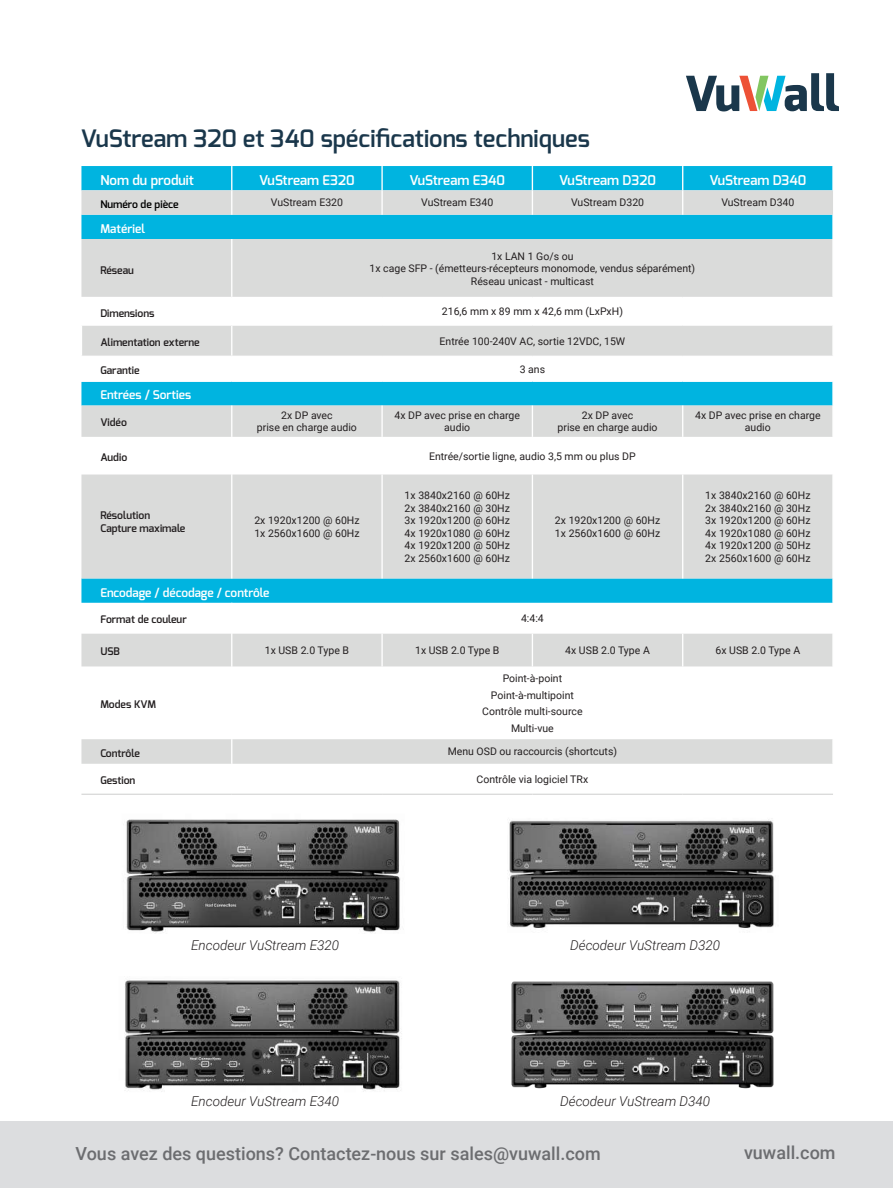
<style>
.page{position:relative;width:893px;height:1188px;background:#fff}
.page>*{position:absolute;margin:0;border:0;box-sizing:border-box;transform-origin:0 0}
.t1{font:600 24px "Exo";color:#1a374b}
.t2{font:500 18px "Roboto";color:#6c6d70}
.t3{font:italic 300 13.5px "Roboto";color:#231f20}
.t4{font:600 13.5px "Exo";color:#fff}
.t5{font:600 12px "Exo";color:#fff}
.t6{font:10.5px/12.6px "Roboto";color:#231f20;text-align:center}
.t7{font:600 10.5px/12.6px "Exo";color:#231f20}
.t8{font:600 10.5px "Exo";color:#000}
</style>
<div class="page">
<img style="left:511px;top:981px;width:263px;height:108px">
<div style="left:81px;top:215px;width:751px;height:24px;background:#00b4e0"></div>
<svg style="left:81px;top:239px;width:751px;height:525px;fill:#dadbda"></svg>
<hr style="left:231px;top:239px;width:1px;height:58px;background:#fff">
<hr style="left:231px;top:326px;width:1px;height:30px;background:#fff">
<hr style="left:231px;top:406px;width:1px;height:31px;background:#fff">
<hr style="left:381px;top:406px;width:2px;height:31px;background:#fff">
<hr style="left:532px;top:406px;width:1px;height:31px;background:#fff">
<hr style="left:682px;top:406px;width:1px;height:31px;background:#fff">
<hr style="left:231px;top:437px;width:1px;height:38px;background:#fff">
<hr style="left:231px;top:475px;width:1px;height:103px;background:#fff">
<hr style="left:381px;top:475px;width:2px;height:103px;background:#fff">
<hr style="left:532px;top:475px;width:1px;height:103px;background:#fff">
<hr style="left:682px;top:475px;width:1px;height:103px;background:#fff">
<hr style="left:231px;top:603px;width:1px;height:31px;background:#fff">
<hr style="left:231px;top:634px;width:1px;height:32px;background:#fff">
<hr style="left:381px;top:634px;width:2px;height:32px;background:#fff">
<hr style="left:532px;top:634px;width:1px;height:32px;background:#fff">
<hr style="left:682px;top:634px;width:1px;height:32px;background:#fff">
<hr style="left:231px;top:666px;width:1px;height:73px;background:#fff">
<svg style="left:231px;top:739px;width:1px;height:25px"></svg>
<hr style="left:81px;top:326px;width:1px;height:30px;background:#fff">
<svg style="left:81px;top:298px;width:1px;height:26px"></svg>
<svg style="left:81px;top:357px;width:1px;height:24px"></svg>
<hr style="left:81px;top:297px;width:151px;height:1px;background:#fff">
<hr style="left:81px;top:356px;width:151px;height:1px;background:#fff">
<hr style="left:232px;top:297px;width:150px;height:1px;background:#fff">
<hr style="left:382px;top:297px;width:150px;height:1px;background:#fff">
<hr style="left:532px;top:297px;width:151px;height:1px;background:#fff">
<hr style="left:683px;top:297px;width:151px;height:1px;background:#fff">
<hr style="left:232px;top:356px;width:150px;height:1px;background:#fff">
<hr style="left:382px;top:356px;width:150px;height:1px;background:#fff">
<hr style="left:532px;top:356px;width:151px;height:1px;background:#fff">
<hr style="left:683px;top:356px;width:151px;height:1px;background:#fff">
<svg style="left:231px;top:298px;width:1px;height:26px"></svg>
<svg style="left:231px;top:357px;width:1px;height:24px"></svg>
<hr style="left:81px;top:324px;width:151px;height:2px;background:#fff">
<hr style="left:81px;top:381px;width:151px;height:1px;background:#fff">
<hr style="left:232px;top:324px;width:150px;height:2px;background:#fff">
<hr style="left:382px;top:324px;width:150px;height:2px;background:#fff">
<hr style="left:532px;top:324px;width:151px;height:2px;background:#fff">
<hr style="left:683px;top:324px;width:151px;height:2px;background:#fff">
<hr style="left:232px;top:381px;width:150px;height:1px;background:#fff">
<hr style="left:382px;top:381px;width:150px;height:1px;background:#fff">
<hr style="left:532px;top:381px;width:151px;height:1px;background:#fff">
<hr style="left:683px;top:381px;width:151px;height:1px;background:#fff">
<hr style="left:81px;top:794px;width:151px;height:1px;background:#dadbda">
<hr style="left:232px;top:794px;width:150px;height:1px;background:#dadbda">
<hr style="left:382px;top:794px;width:150px;height:1px;background:#dadbda">
<hr style="left:532px;top:794px;width:151px;height:1px;background:#dadbda">
<hr style="left:683px;top:794px;width:150px;height:1px;background:#dadbda">
<svg style="left:81px;top:166px;width:752px;height:49px;background:#6fc8dd"></svg>
<img style="left:508px;top:819px;width:266px;height:110px">
<img style="left:126px;top:819px;width:274px;height:114px">
<img style="left:125px;top:980px;width:277px;height:112px">
<svg style="left:686px;top:73px;width:153px;height:38px"></svg>
<div style="left:0;top:1121px;width:893px;height:67px;background:#dcdddf"></div>
<h1 class="t1" style="left:81px;top:123px;width:511px">VuStream 320 et 340 spécifications techniques</h1>
<p class="t4" style="left:100px;top:171px;width:95px">Nom du produit</p>
<p class="t4" style="left:259px;top:171px;width:97px">VuStream E320</p>
<p class="t4" style="left:409px;top:171px;width:97px">VuStream E340</p>
<p class="t4" style="left:559px;top:171px;width:98px">VuStream D320</p>
<p class="t4" style="left:709px;top:171px;width:99px">VuStream D340</p>
<p class="t8" style="left:100px;top:197px;width:80px">Numéro de pièce</p>
<p class="t6" style="left:271px;top:196px;width:74px">VuStream E320</p>
<p class="t6" style="left:421px;top:196px;width:74px">VuStream E340</p>
<p class="t6" style="left:571px;top:196px;width:75px">VuStream D320</p>
<p class="t6" style="left:721px;top:196px;width:75px">VuStream D340</p>
<p class="t5" style="left:100px;top:221px;width:46px">Matériel</p>
<p class="t7" style="left:100px;top:263px;width:35px">Réseau</p>
<p class="t6" style="left:370px;top:249px;width:327px">1x LAN 1 Go/s ou<br>1x cage SFP - (émetteurs-récepteurs monomode, vendus séparément)<br>Réseau unicast - multicast</p>
<p class="t7" style="left:100px;top:306px;width:55px">Dimensions</p>
<p class="t6" style="left:442px;top:305px;width:183px">216,6 mm x 89 mm x 42,6 mm (LxPxH)</p>
<p class="t7" style="left:100px;top:336px;width:101px">Alimentation externe</p>
<p class="t6" style="left:440px;top:334px;width:187px">Entrée 100-240V AC, sortie 12VDC, 15W</p>
<p class="t7" style="left:100px;top:364px;width:41px">Garantie</p>
<p class="t6" style="left:520px;top:362px;width:27px">3 ans</p>
<p class="t5" style="left:100px;top:387px;width:92px">Entrées / Sorties</p>
<p class="t7" style="left:100px;top:416px;width:28px">Vidéo</p>
<p class="t6" style="left:257px;top:408px;width:101px">2x DP avec<br>prise en charge audio</p>
<p class="t6" style="left:394px;top:408px;width:127px">4x DP avec prise en charge audio</p>
<p class="t6" style="left:558px;top:408px;width:101px">2x DP avec<br>prise en charge audio</p>
<p class="t6" style="left:695px;top:408px;width:127px">4x DP avec prise en charge audio</p>
<p class="t7" style="left:100px;top:451px;width:28px">Audio</p>
<p class="t6" style="left:429px;top:449px;width:208px">Entrée/sortie ligne, audio 3,5 mm ou plus DP</p>
<p class="t7" style="left:100px;top:509px;width:86px">Résolution<br>Capture maximale</p>
<p class="t6" style="left:254px;top:514px;width:107px;text-align:left">2x 1920x1200 @ 60Hz<br>1x 2560x1600 @ 60Hz</p>
<p class="t6" style="left:405px;top:488px;width:107px;text-align:justify">1x 3840x2160 @ 60Hz 2x 3840x2160 @ 30Hz 3x 1920x1200 @ 60Hz 4x 1920x1080 @ 60Hz 4x 1920x1200 @ 50Hz 2x 2560x1600 @ 60Hz</p>
<p class="t6" style="left:555px;top:514px;width:107px;text-align:left">2x 1920x1200 @ 60Hz<br>1x 2560x1600 @ 60Hz</p>
<p class="t6" style="left:705px;top:488px;width:107px;text-align:justify">1x 3840x2160 @ 60Hz 2x 3840x2160 @ 30Hz 3x 1920x1200 @ 60Hz 4x 1920x1080 @ 60Hz 4x 1920x1200 @ 50Hz 2x 2560x1600 @ 60Hz</p>
<p class="t5" style="left:100px;top:585px;width:171px">Encodage / décodage / contrôle</p>
<p class="t7" style="left:100px;top:613px;width:88px">Format de couleur</p>
<p class="t6" style="left:521px;top:612px;width:24px">4:4:4</p>
<p class="t7" style="left:100px;top:645px;width:21px">USB</p>
<p class="t6" style="left:265px;top:644px;width:86px">1x USB 2.0 Type B</p>
<p class="t6" style="left:415px;top:644px;width:86px">1x USB 2.0 Type B</p>
<p class="t6" style="left:565px;top:644px;width:86px">4x USB 2.0 Type A</p>
<p class="t6" style="left:716px;top:644px;width:86px">6x USB 2.0 Type A</p>
<p class="t7" style="left:100px;top:698px;width:57px">Modes KVM</p>
<p class="t6" style="left:482px;top:670px;width:102px;line-height:16.5px">Point-à-point<br>Point-à-multipoint<br>Contrôle multi-source<br>Multi-vue</p>
<p class="t7" style="left:100px;top:747px;width:41px">Contrôle</p>
<p class="t6" style="left:448px;top:745px;width:171px">Menu OSD ou raccourcis (shortcuts)</p>
<p class="t7" style="left:100px;top:774px;width:36px">Gestion</p>
<p class="t6" style="left:477px;top:773px;width:113px">Contrôle via logiciel TRx</p>
<p class="t3" style="left:191px;top:936px;width:150px">Encodeur VuStream E320</p>
<p class="t3" style="left:191px;top:1092px;width:150px">Encodeur VuStream E340</p>
<p class="t3" style="left:570px;top:936px;width:151px">Décodeur VuStream D320</p>
<p class="t3" style="left:560px;top:1092px;width:151px">Décodeur VuStream D340</p>
<h2 class="t2" style="left:75px;top:1141px;width:527px">Vous avez des questions? Contactez-nous sur sales@vuwall.com</h2>
<h2 class="t2" style="left:744px;top:1140px;width:93px">vuwall.com</h2>
</div>
